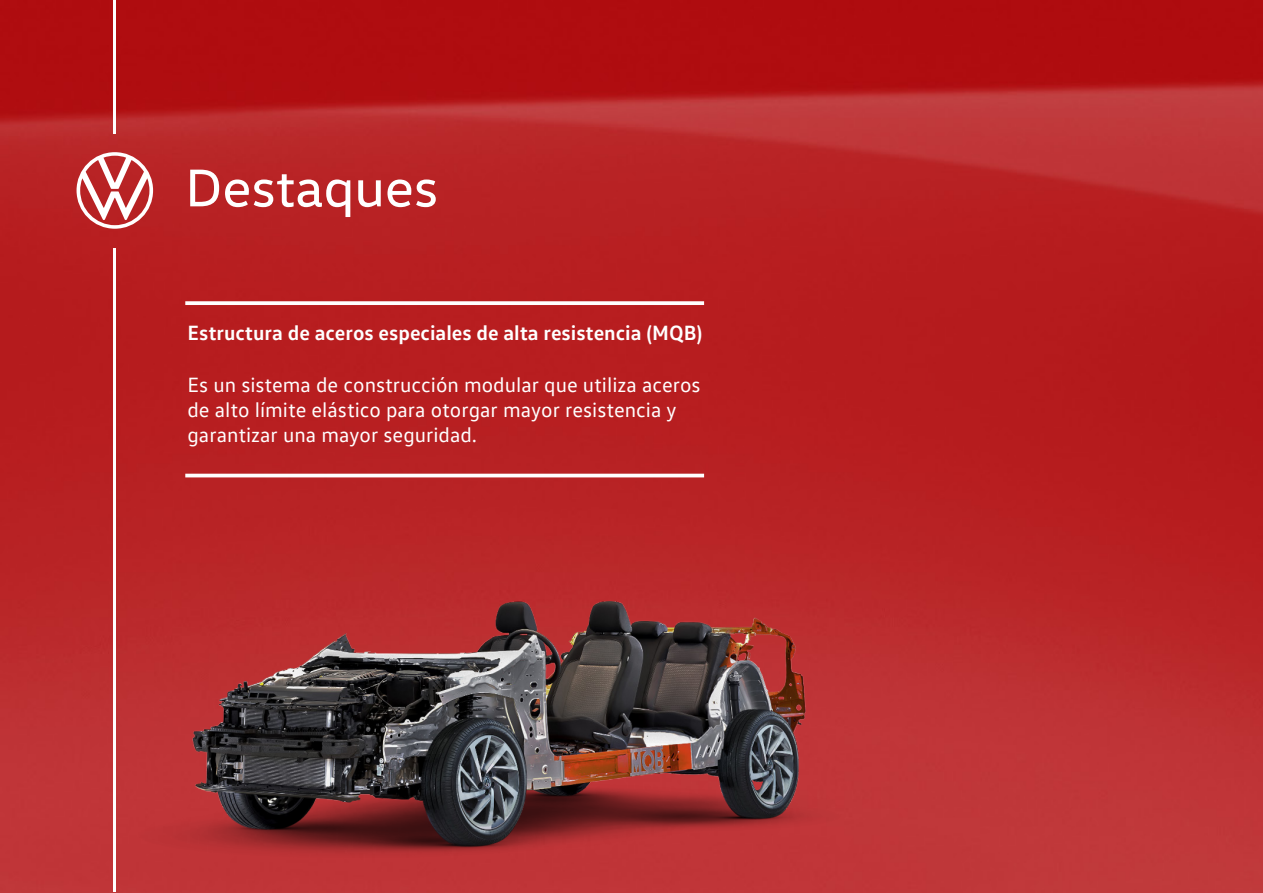
<style>
.page{position:relative;width:1263px;height:893px;background:#fff}
.page>*{position:absolute;margin:0;border:0;box-sizing:border-box;transform-origin:0 0}
.t1{font:54px "VW Head";color:#fff}
.t2{font:21px/25.2px "VW Text";color:#fff}
.t3{font:700 21px "VW Text";color:#fff}
</style>
<div class="page">
<img style="left:0;top:0;width:1263px;height:893px">
<svg style="left:77px;top:152px;width:76px;height:77px"></svg>
<hr style="left:114px;top:0;width:2px;height:133px;background:#fff">
<hr style="left:114px;top:248px;width:2px;height:644px;background:#fff">
<svg style="left:185px;top:301px;width:519px;height:4px"></svg>
<hr style="left:185px;top:474px;width:519px;height:3px;background:#fff">
<img style="left:133px;top:602px;width:713px;height:256px">
<h1 class="t1" style="left:185px;top:154px;width:254px">Destaques</h1>
<p class="t3" style="left:187px;top:319px;width:516px">Estructura de aceros especiales de alta resistencia (MQB)</p>
<p class="t2" style="left:187px;top:371px;width:515px">Es un sistema de construcción modular que utiliza aceros de alto límite elástico para otorgar mayor resistencia y garantizar una mayor seguridad.</p>
</div>
